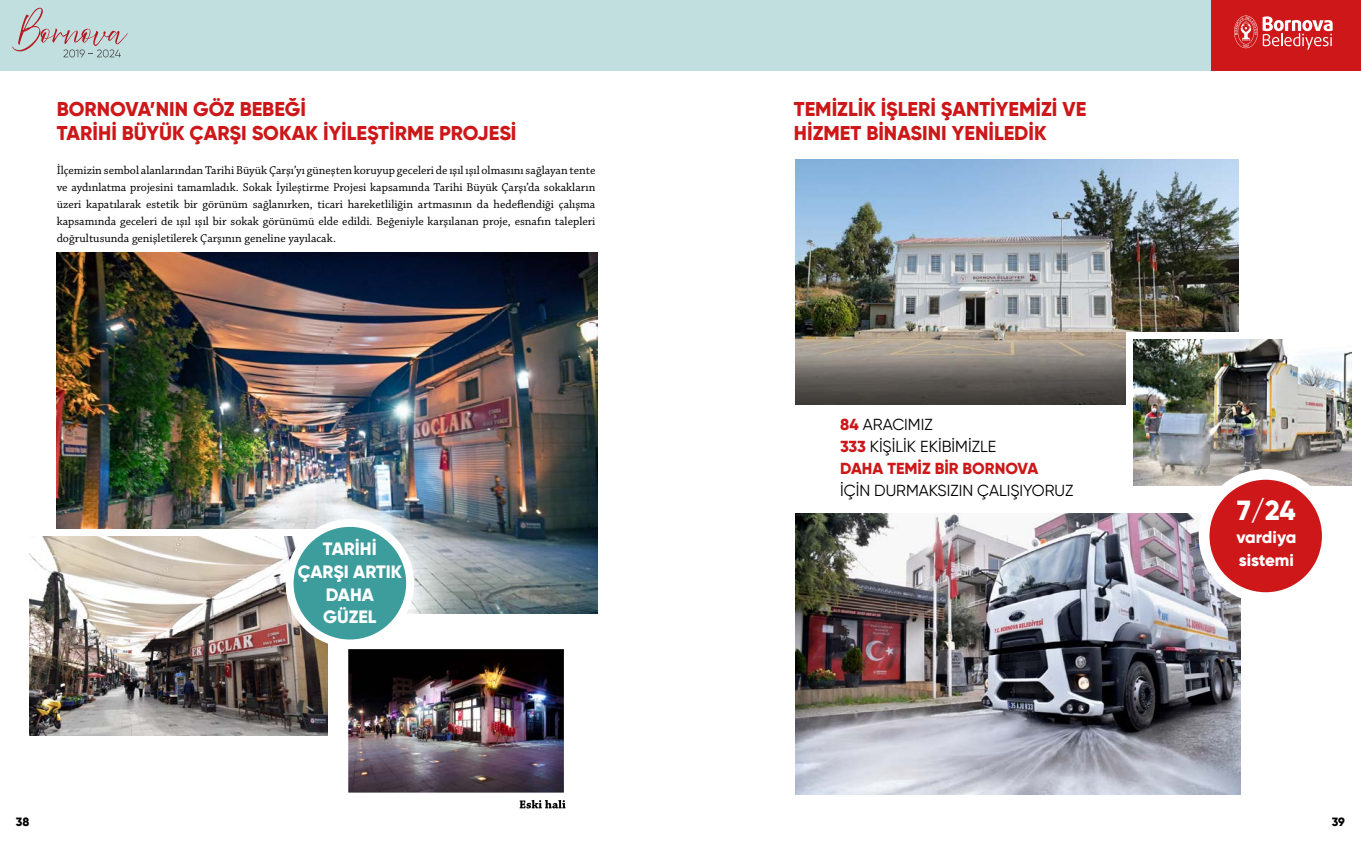
<style>
.page{position:relative;width:1361px;height:851px;background:#fff}
.page>*{position:absolute;margin:0;border:0;box-sizing:border-box;transform-origin:0 0}
.t1{font:800 27.7px "Gilroy";color:#fff}
.t2{font:800 20px/24px "Gilroy";color:#cd1719}
.t3{font:800 17.9px/22.6px "Gilroy";color:#fff;text-align:center}
.t4{font:800 17.1px/22.6px "Gilroy";letter-spacing:-.005em;color:#fff}
.t5{font:16px/22px "Gilroy";color:#000}
.t6{font:12px/17px "Chaparral Pro";color:#000;text-align:justify}
.t7{font:800 12px "Gilroy";color:#000}
.s1{font-weight:800;color:#cd1719}
</style>
<div class="page">
<div style="left:0;top:0;width:1210px;height:71px;background:#c1dfdf"></div>
<svg style="left:12px;top:8px;width:116px;height:49px"></svg>
<div style="left:1210px;top:0;width:151px;height:71px;background:#cd1719"></div>
<svg style="left:1234px;top:16px;width:98px;height:34px"></svg>
<img style="left:57px;top:252px;width:540px;height:361px">
<div style="left:23px;top:529px;width:312px;height:206px;background:#fff"></div>
<img style="left:29px;top:536px;width:298px;height:199px">
<img style="left:795px;top:160px;width:443px;height:245px">
<div style="left:1125px;top:332px;width:226px;height:153px;background:#fff"></div>
<img style="left:1133px;top:339px;width:218px;height:146px">
<img style="left:795px;top:513px;width:445px;height:281px">
<div style="left:1198px;top:469px;width:134px;height:134px;background:#fff;border-radius:50%"></div>
<div style="left:1209px;top:479px;width:113px;height:113px;background:#cd1719;border-radius:50%"></div>
<img style="left:350px;top:650px;width:212px;height:141px">
<div style="left:347px;top:647px;width:218px;height:147px;border:2px solid #fff"></div>
<svg style="left:520px;top:800px;width:45px;height:8px"></svg>
<div style="left:286px;top:519px;width:128px;height:128px;background:#fff;border-radius:50%"></div>
<div style="left:294px;top:527px;width:112px;height:112px;background:#3d9d9d;border-radius:50%"></div>
<h2 class="t2" style="left:57px;top:97px;width:461px">BORNOVA’NIN GÖZ BEBEĞİ<br>TARİHİ BÜYÜK ÇARŞI SOKAK İYİLEŞTİRME PROJESİ</h2>
<p class="t6" style="left:57px;top:162px;width:540px">İlçemizin sembol alanlarından Tarihi Büyük Çarşı’yı güneşten koruyup geceleri de ışıl ışıl olmasını sağlayan tente ve aydınlatma projesini tamamladık. Sokak İyileştirme Projesi kapsamında Tarihi Büyük Çarşı’da sokakların üzeri kapatılarak estetik bir görünüm sağlanırken, ticari hareketliliğin artmasının da hedeflendiği çalışma kapsamında geceleri de ışıl ışıl bir sokak görünümü elde edildi. Beğeniyle karşılanan proje, esnafın talepleri doğrultusunda genişletilerek Çarşının geneline yayılacak.</p>
<h3 class="t3" style="left:298px;top:537px;width:106px">TARİHİ<br>ÇARŞI ARTIK<br>DAHA<br>GÜZEL</h3>
<h2 class="t2" style="left:794px;top:97px;width:294px">TEMİZLİK İŞLERİ ŞANTİYEMİZİ VE<br>HİZMET BİNASINI YENİLEDİK</h2>
<h3 class="t5" style="left:840px;top:413px;width:200px"><span class="s1">84</span> ARACIMIZ<br><span class="s1">333</span> KİŞİLİK EKİBİMİZLE<br><span class="s1">DAHA TEMİZ BİR BORNOVA</span></h3>
<h3 class="t5" style="left:840px;top:479px;width:235px">İÇİN DURMAKSIZIN ÇALIŞIYORUZ</h3>
<h1 class="t1" style="left:1237px;top:493px;width:60px">7/24</h1>
<h3 class="t4" style="left:1236px;top:525px;width:62px">vardiya sistemi</h3>
<p class="t7" style="left:16px;top:814px;width:15px">38</p>
<p class="t7" style="left:1332px;top:814px;width:14px">39</p>
</div>
